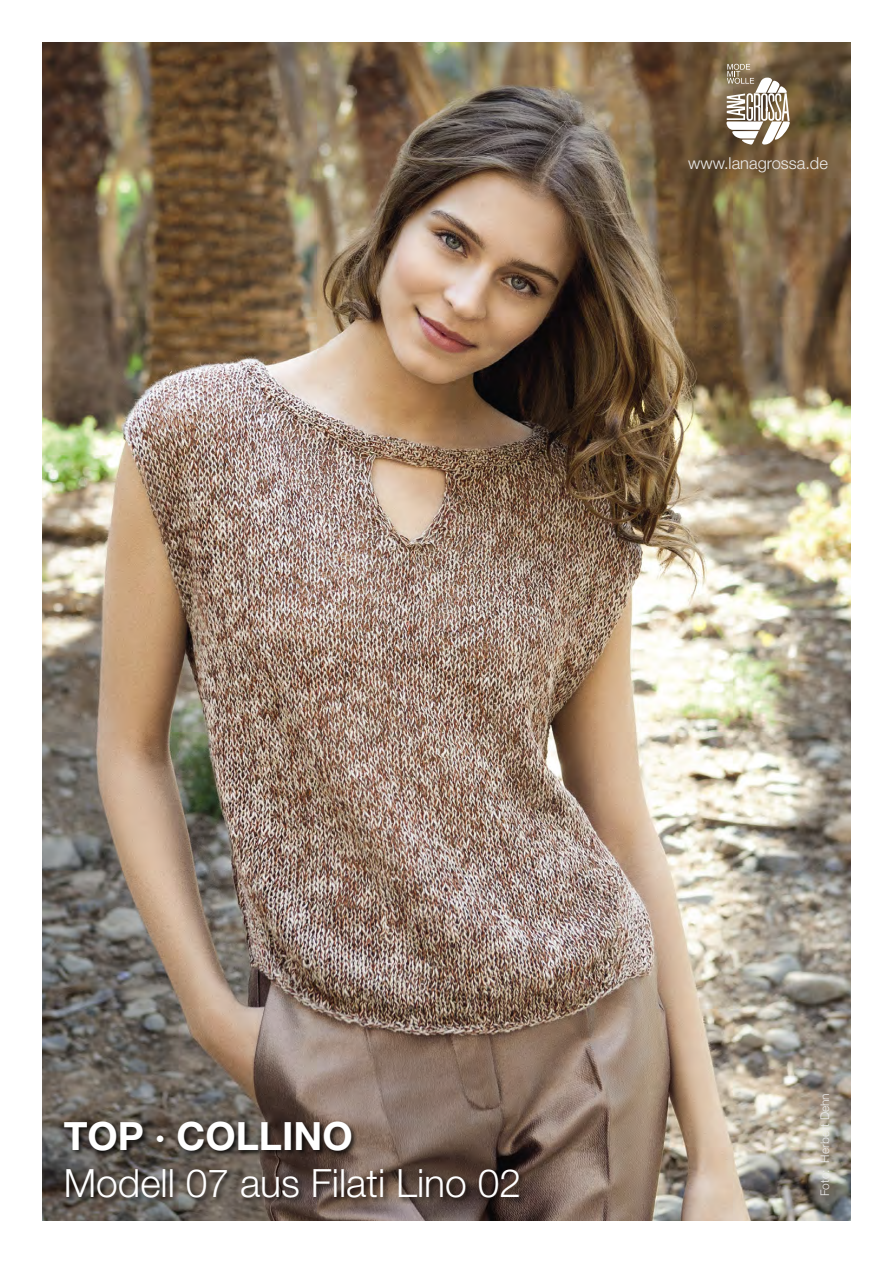
<style>
.page{position:relative;width:893px;height:1263px;background:#fff}
.page>*{position:absolute;margin:0;border:0;box-sizing:border-box;transform-origin:0 0}
.t1{font:300 39px "Helvetica Neue LT";color:#fff}
.t2{font:700 39px "Helvetica Neue LT";color:#fff}
.t3{font:300 16.5px "Helvetica Neue LT";color:#ebebeb}
.t4{font:300 12px "Helvetica Neue LT";color:#ebebeb}
</style>
<div class="page">
<img style="left:43px;top:43px;width:807px;height:1177px">
<svg style="left:726px;top:64px;width:65px;height:81px"></svg>
<div style="left:63px;top:1120px;width:463px;height:85px;background:#000;opacity:.75"></div>
<p class="t3" style="left:688px;top:153px;width:141px">www.lanagrossa.de</p>
<p class="t2" style="left:64px;top:1112px;width:290px">TOP · COLLINO</p>
<p class="t1" style="left:64px;top:1159px;width:459px">Modell 07 aus Filati Lino 02</p>
<p class="t4" style="left:818px;top:1196px;width:104px;rotate:-90deg">Foto: Herbert Dehn</p>
</div>
